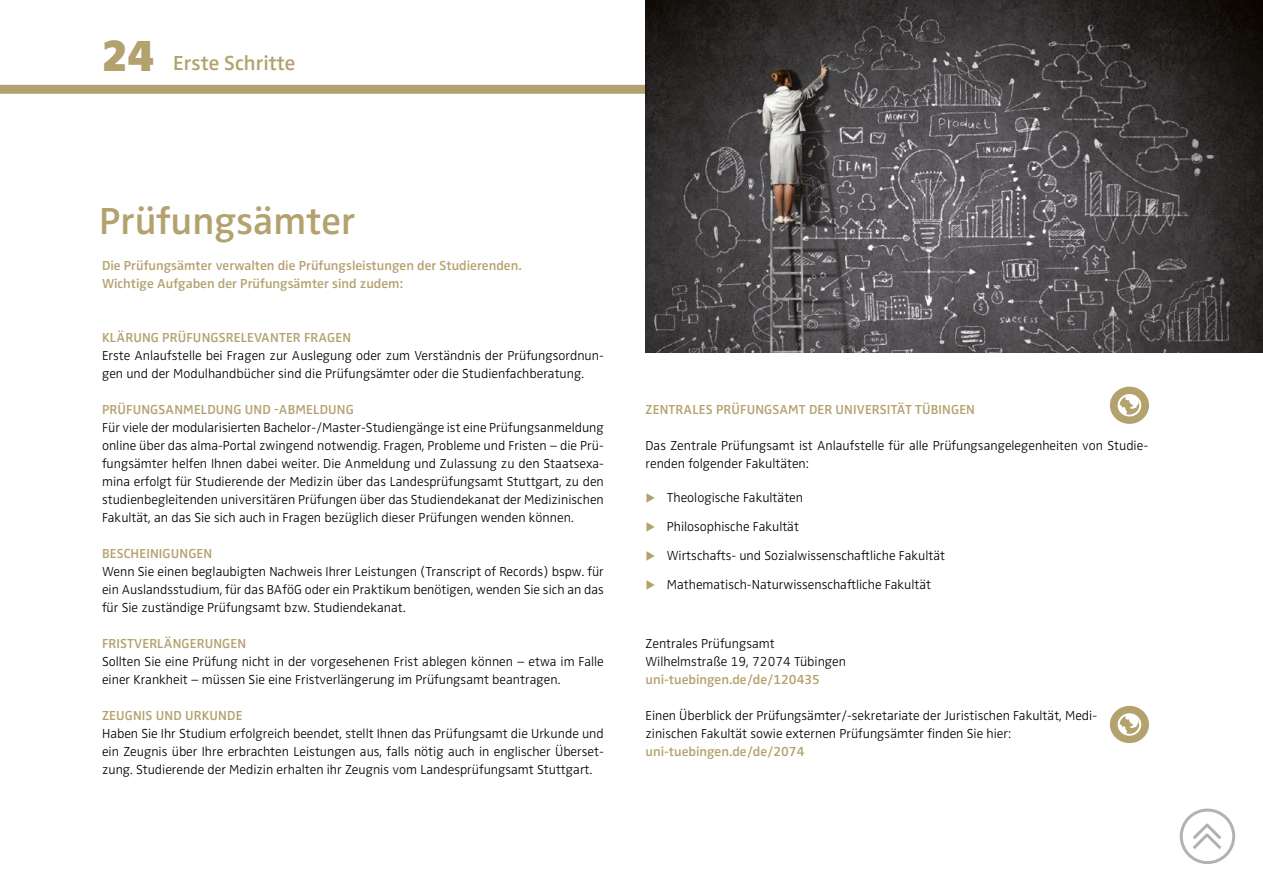
<style>
.page{position:relative;width:1263px;height:893px;background:#fff}
.page>*{position:absolute;margin:0;border:0;box-sizing:border-box;transform-origin:0 0}
.t1{font:600 39px "Zwo OT";color:#b3a16e}
.t2{font:600 21px "Zwo OT";color:#b3a16e}
.t3{font:300 13.5px/18px "Zwo OT";color:#000}
.t4{font:600 13.5px/18px "Zwo OT";letter-spacing:.005em;color:#b3a16e}
.s1{font-weight:900;font-size:45px}
.s2{font-family:"Zwo Pro";color:#b3a16e}
</style>
<div class="page">
<div style="left:0;top:85px;width:1263px;height:9px;background:#b3a16e"></div>
<svg style="left:1181px;top:810px;width:53px;height:53px"></svg>
<div style="left:1180px;top:809px;width:55px;height:55px;border:3px solid #b3b2b2;border-radius:50%"></div>
<svg style="left:1189px;top:820px;width:35px;height:32px"></svg>
<img style="left:645px;top:0;width:618px;height:352px">
<svg style="left:1110px;top:387px;width:39px;height:37px"></svg>
<svg style="left:1110px;top:706px;width:39px;height:37px"></svg>
<h2 class="t2" style="left:102px;top:51px;width:195px"><span class="s1">24</span> Erste Schritte</h2>
<h1 class="t1" style="left:99px;top:198px;width:258px">Prüfungsämter</h1>
<p class="t4" style="left:102px;top:257px;width:421px">Die Prüfungsämter verwalten die Prüfungsleistungen der Studierenden.<br>Wichtige Aufgaben der Prüfungsämter sind zudem:</p>
<p class="t4" style="left:102px;top:329px;width:251px">KLÄRUNG PRÜFUNGSRELEVANTER FRAGEN</p>
<p class="t3" style="left:102px;top:347px;width:503px">Erste Anlaufstelle bei Fragen zur Auslegung oder zum Verständnis der Prüfungsordnun&shy;gen und der Modulhandbücher sind die Prüfungsämter oder die Studienfachberatung.</p>
<p class="t4" style="left:102px;top:401px;width:253px">PRÜFUNGSANMELDUNG UND -ABMELDUNG</p>
<p class="t3" style="left:102px;top:419px;width:503px;text-align:justify">Für viele der modularisierten Bachelor-/Master-Studiengänge ist eine Prüfungsanmeldung online über das alma-Portal zwingend notwendig. Fragen, Probleme und Fristen – die Prü&shy;fungsämter helfen Ihnen dabei weiter. Die Anmeldung und Zulassung zu den Staatsexa&shy;mina erfolgt für Studierende der Medizin über das Landesprüfungsamt Stuttgart, zu den studienbegleitenden universitären Prüfungen über das Studiendekanat der Medizinischen Fakultät, an das Sie sich auch in Fragen bezüglich dieser Prüfungen wenden können.</p>
<p class="t4" style="left:102px;top:545px;width:112px">BESCHEINIGUNGEN</p>
<p class="t3" style="left:102px;top:563px;width:503px;text-align:justify">Wenn Sie einen beglaubigten Nachweis Ihrer Leistungen (Transcript of Records) bspw. für ein Auslandsstudium, für das BAföG oder ein Praktikum benötigen, wenden Sie sich an das für Sie zuständige Prüfungsamt bzw. Studiendekanat.</p>
<p class="t4" style="left:102px;top:635px;width:145px">FRISTVERLÄNGERUNGEN</p>
<p class="t3" style="left:102px;top:653px;width:503px">Sollten Sie eine Prüfung nicht in der vorgesehenen Frist ablegen können – etwa im Falle einer Krankheit – müssen Sie eine Fristverlängerung im Prüfungsamt beantragen.</p>
<p class="t4" style="left:102px;top:707px;width:142px">ZEUGNIS UND URKUNDE</p>
<p class="t3" style="left:102px;top:725px;width:503px;text-align:justify">Haben Sie Ihr Studium erfolgreich beendet, stellt Ihnen das Prüfungsamt die Urkunde und ein Zeugnis über Ihre erbrachten Leistungen aus, falls nötig auch in englischer Überset&shy;zung. Studierende der Medizin erhalten ihr Zeugnis vom Landesprüfungsamt Stuttgart.</p>
<p class="t4" style="left:646px;top:401px;width:331px">ZENTRALES PRÜFUNGSAMT DER UNIVERSITÄT TÜBINGEN</p>
<p class="t3" style="left:645px;top:437px;width:504px">Das Zentrale Prüfungsamt ist Anlaufstelle für alle Prüfungsangelegenheiten von Studie&shy;renden folgender Fakultäten:</p>
<p class="t3" style="left:645px;top:483px;width:301px;line-height:29px"><span class="s2">▶</span> Theologische Fakultäten<br><span class="s2">▶</span> Philosophische Fakultät<br><span class="s2">▶</span> Wirtschafts- und Sozialwissenschaftliche Fakultät <span class="s2">▶</span> Mathematisch-Naturwissenschaftliche Fakultät</p>
<p class="t3" style="left:645px;top:635px;width:202px">Zentrales Prüfungsamt<br>Wilhelmstraße 19, 72074 Tübingen</p>
<p class="t4" style="left:645px;top:671px;width:176px">uni-tuebingen.de/de/120435</p>
<p class="t3" style="left:645px;top:707px;width:453px">Einen Überblick der Prüfungsämter/-sekretariate der Juristischen Fakultät, Medi&shy;zinischen Fakultät sowie externen Prüfungsämter finden Sie hier:</p>
<p class="t4" style="left:645px;top:743px;width:160px">uni-tuebingen.de/de/2074</p>
</div>
